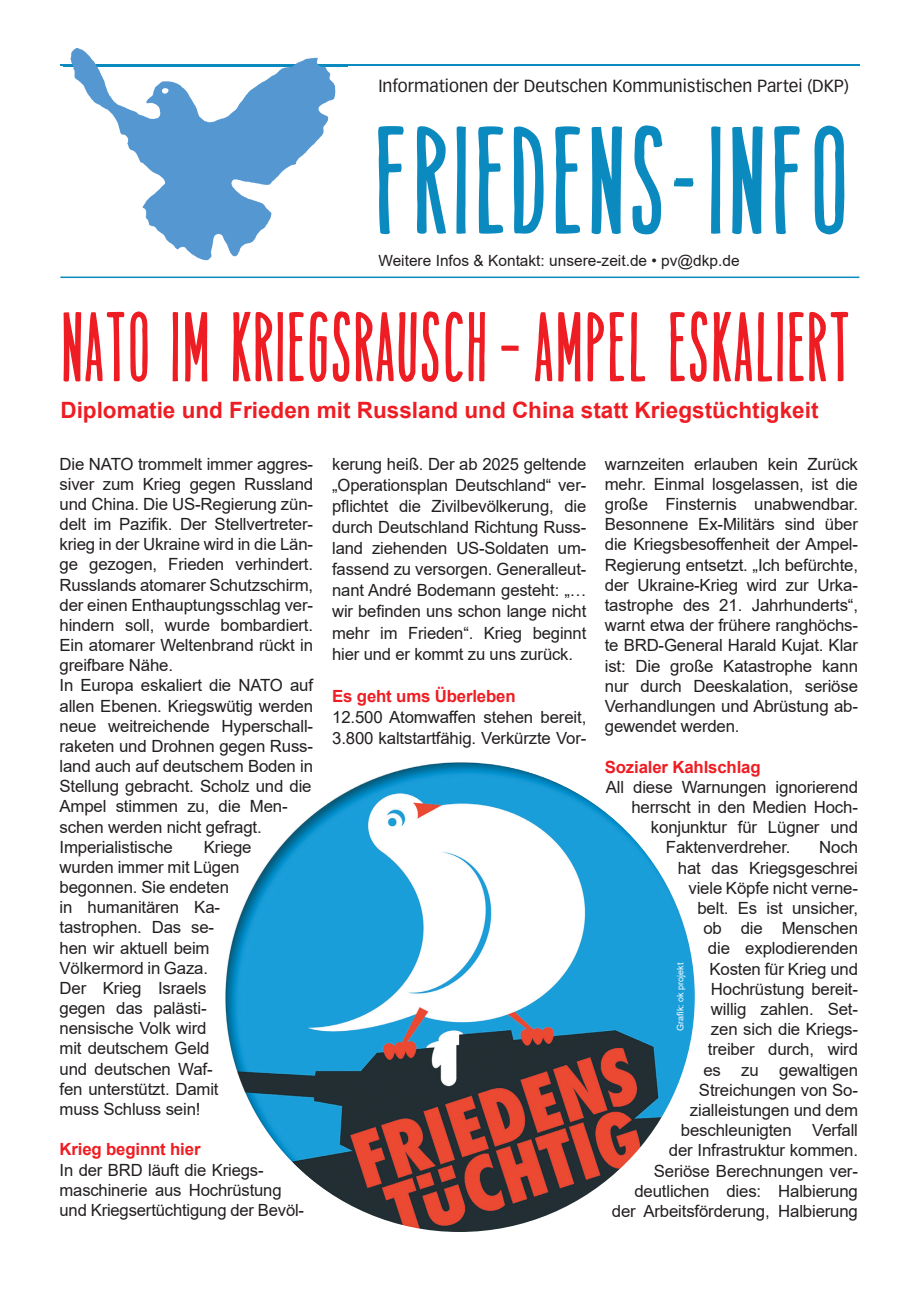
<style>
.page{position:relative;width:919px;height:1289px;background:#fff}
.page>*{position:absolute;margin:0;border:0;box-sizing:border-box;transform-origin:0 0}
.t1{font:148.5px "Tamales";letter-spacing:.01em;color:#0a8abe;scale:1.11 1}
.t2{font:96.15px "Tamales";color:#ee1d23}
.t3{font:700 22.5px "Arial";color:#ee1d23}
.t4{font:17.25px "Vectora LT Std";color:#231f20}
.t5{font:16.8px/20.1px "Arial";letter-spacing:-.01em;color:#231f20}
.t6{font:700 16.8px "Arial";letter-spacing:-.01em;color:#ee1d23}
.t7{font:15.45px "Arial";color:#231f20}
.t8{font:9px "Arial";color:#fff}
</style>
<div class="page">
<hr style="left:60px;top:65px;width:799px;height:1px;background:#0a8abe">
<hr style="left:60px;top:276px;width:799px;height:2px;background:#0a8abe">
<img style="left:64px;top:47px;width:168px;height:213px">
<img style="left:64px;top:65px;width:168px;height:1px">
<svg style="left:63px;top:86px;width:85px;height:296px"></svg>
<svg style="left:172px;top:54px;width:36px;height:328px"></svg>
<svg style="left:232px;top:57px;width:617px;height:325px"></svg>
<img style="left:224px;top:761px;width:470px;height:470px;border-radius:235px">
<p class="t4" style="left:378px;top:76px;width:472px">Informationen der Deutschen Kommunistischen Partei (DKP)</p>
<h1 class="t1" style="left:372px;top:110px;width:431px">FRIEDENS-INFO</h1>
<p class="t7" style="left:378px;top:250px;width:363px">Weitere Infos &amp; Kontakt: unsere-zeit.de • pv@dkp.de</p>
<h2 class="t2" style="left:60px;top:301px;width:791px">NATO IM KRIEGSRAUSCH – AMPEL ESKALIERT</h2>
<h3 class="t3" style="left:60px;top:394px;width:759px">Diplomatie und Frieden mit Russland und China statt Kriegstüchtigkeit</h3>
<p class="t5" style="left:60px;top:453px;width:255px">Die NATO trommelt immer aggres&shy;siver zum Krieg gegen Russland und China. Die US-Regierung zün&shy;delt im Pazifik. Der Stellvertreter&shy;krieg in der Ukraine wird in die Län&shy;ge gezogen, Frieden verhindert.<br>Russlands atomarer Schutzschirm, der einen Enthauptungsschlag ver&shy;hindern soll, wurde bombardiert.<br>Ein atomarer Weltenbrand rückt in greifbare Nähe.<br>In Europa eskaliert die NATO auf allen Ebenen. Kriegswütig werden neue weitreichende Hyperschall&shy;raketen und Drohnen gegen Russ&shy;land auch auf deutschem Boden in<br>Stellung gebracht. Scholz und die<br>Ampel stimmen zu, die Men&shy;schen werden nicht gefragt.<br>Imperialistische</p>
<p class="t5" style="left:60px;top:836px;width:193px;text-indent:144px">Kriege wurden immer mit Lügen begonnen. Sie endeten<br>in humanitären Ka&shy;tastrophen. Das se-<br>hen wir aktuell beim<br>Völkermord in Gaza.<br>Der Krieg Israels gegen das palästi&shy;nensische Volk wird<br>mit deutschem Geld<br>und deutschen Waf-<br>fen unterstützt. Damit muss Schluss sein!</p>
<p class="t6" style="left:60px;top:1137px;width:142px">Krieg beginnt hier</p>
<p class="t5" style="left:60px;top:1159px;width:246px">In der BRD läuft die Kriegs&shy;maschinerie aus Hochrüstung und Kriegsertüchtigung der Bevöl-</p>
<p class="t5" style="left:332px;top:453px;width:256px;line-height:21.1px;text-align:justify">kerung heiß. Der ab 2025 geltende „Operationsplan Deutschland“ ver&shy;pflichtet die Zivilbevölkerung, die durch Deutschland Richtung Russ&shy;land ziehenden US-Soldaten um&shy;fassend zu versorgen. Generalleut&shy;nant André Bodemann gesteht: „… wir befinden uns schon lange nicht mehr im Frieden“. Krieg beginnt hier und er kommt zu uns zurück.</p>
<p class="t6" style="left:332px;top:684px;width:185px">Es geht ums Überleben</p>
<p class="t5" style="left:332px;top:706px;width:256px;line-height:21.1px">12.500 Atomwaffen stehen bereit,<br>3.800 kaltstartfähig. Verkürzte Vor-</p>
<p class="t5" style="left:604px;top:453px;width:255px;text-align:justify">warnzeiten erlauben kein Zurück mehr. Einmal losgelassen, ist die große Finsternis unabwendbar.<br>Besonnene Ex-Militärs sind über die Kriegsbesoffenheit der Ampel-Regierung entsetzt. „Ich befürchte, der Ukraine-Krieg wird zur Urka&shy;tastrophe des 21. Jahrhunderts“, warnt etwa der frühere ranghöchs&shy;te BRD-General Harald Kujat. Klar ist: Die große Katastrophe kann nur durch Deeskalation, seriöse Verhandlungen und Abrüstung ab&shy;gewendet werden.</p>
<p class="t6" style="left:604px;top:754px;width:157px">Sozialer Kahlschlag</p>
<p class="t5" style="left:606px;top:776px;width:253px">All diese Warnungen ignorierend</p>
<p class="t5" style="left:631px;top:797px;width:228px">herrscht in den Medien Hoch-</p>
<p class="t5" style="left:651px;top:817px;width:208px">konjunktur für Lügner und</p>
<p class="t5" style="left:666px;top:837px;width:126px">Faktenverdreher.</p>
<p class="t5" style="left:612px;top:837px;width:248px;text-align:right">Noch<br>hat das Kriegsgeschrei<br>viele Köpfe nicht verne-<br>belt. Es ist unsicher,<br>ob die Menschen<br>die explodierenden<br>Kosten für Krieg und<br>Hochrüstung bereit-<br>willig zahlen. Set-<br>zen sich die Kriegs-<br>treiber durch, wird<br>es zu gewaltigen<br>Streichungen von So&shy;zialleistungen und dem beschleunigten Verfall<br>der Infrastruktur kommen.<br>Seriöse Berechnungen ver&shy;deutlichen dies: Halbierung der Arbeitsförderung, Halbierung</p>
<p class="t8" style="left:674px;top:1030px;width:70px;rotate:-90deg">Grafik: ok projekt</p>
</div>
